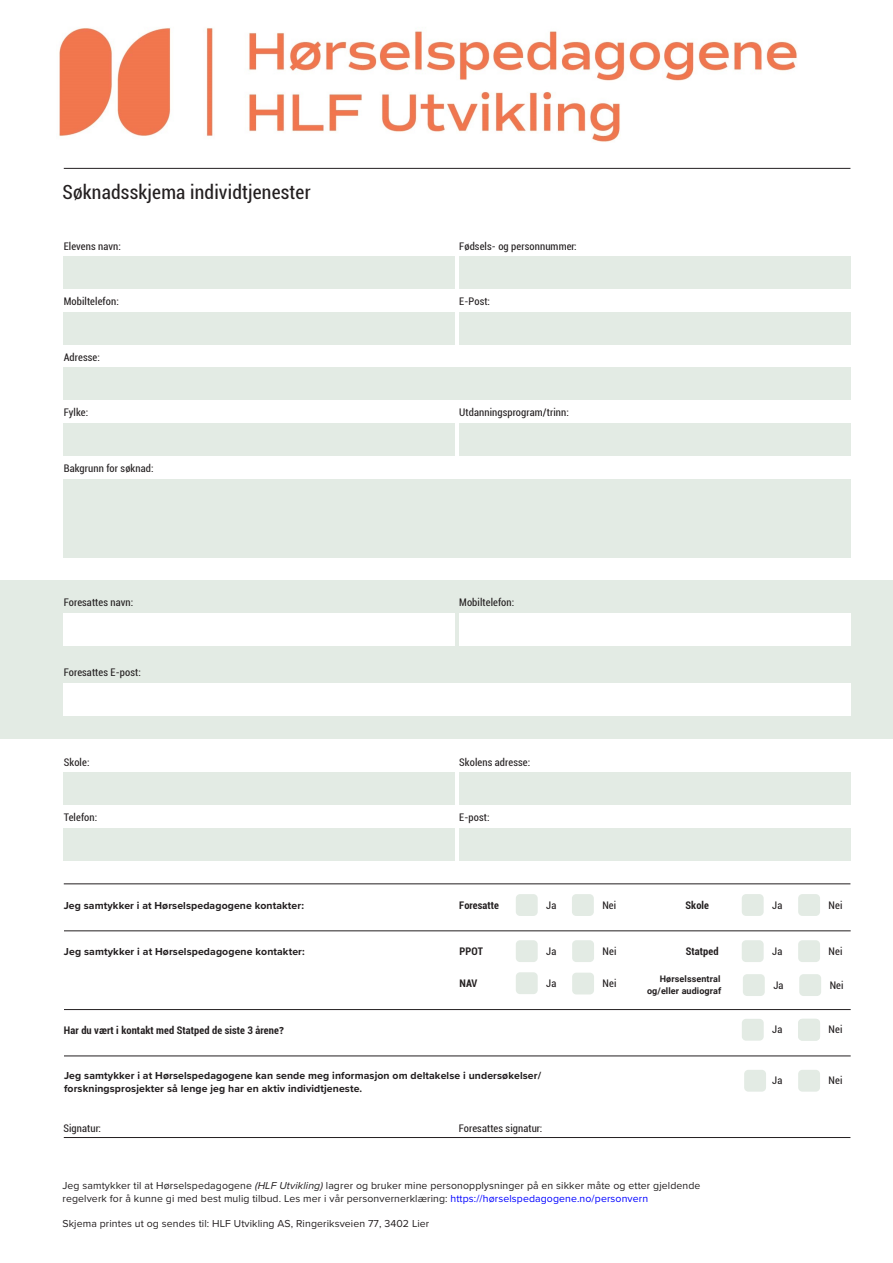
<style>
.page{position:relative;width:893px;height:1263px;background:#fff}
.page>*{position:absolute;margin:0;border:0;box-sizing:border-box;transform-origin:0 0}
.t1{font:condensed 19.5px "Roboto";letter-spacing:.01em;color:#231f20}
.t2{font:10.5px/12.6px "Proxima Nova";letter-spacing:.01em;color:#231f20}
.t3{font:condensed 10.5px "Roboto";letter-spacing:.01em;color:#231f20}
.t4{font:700 10.5px/12.6px "Proxima Nova";letter-spacing:.01em;color:#231f20}
.t5{font:700 condensed 10.5px "Roboto";letter-spacing:.01em;color:#231f20}
.t6{font:700 9px/12.6px "Roboto";letter-spacing:.01em;color:#231f20;text-align:right}
.s1{font-family:"Proxima Nova";font-stretch:normal}
.s2{font-style:italic}
.s3{color:#00f}
</style>
<div class="page">
<div style="left:0;top:580px;width:893px;height:159px;background:#e3ebe4"></div>
<hr style="left:64px;top:168px;width:786px;height:1px;background:#231f20">
<hr style="left:64px;top:883px;width:786px;height:1px;background:#231f20">
<hr style="left:64px;top:930px;width:787px;height:1px;background:#231f20">
<hr style="left:64px;top:1009px;width:787px;height:1px;background:#231f20">
<hr style="left:64px;top:1056px;width:787px;height:1px;background:#231f20">
<hr style="left:64px;top:1137px;width:786px;height:1px;background:#231f20">
<div style="left:64px;top:257px;width:391px;height:32px;background:#e3ebe4"></div>
<div style="left:459px;top:257px;width:391px;height:32px;background:#e3ebe4"></div>
<div style="left:64px;top:312px;width:391px;height:33px;background:#e3ebe4"></div>
<div style="left:459px;top:312px;width:391px;height:33px;background:#e3ebe4"></div>
<div style="left:64px;top:368px;width:391px;height:32px;background:#e3ebe4"></div>
<div style="left:423px;top:368px;width:427px;height:32px;background:#e3ebe4"></div>
<div style="left:64px;top:423px;width:391px;height:33px;background:#e3ebe4"></div>
<div style="left:459px;top:423px;width:391px;height:33px;background:#e3ebe4"></div>
<div style="left:64px;top:772px;width:391px;height:33px;background:#e3ebe4"></div>
<div style="left:459px;top:772px;width:391px;height:33px;background:#e3ebe4"></div>
<div style="left:64px;top:828px;width:391px;height:33px;background:#e3ebe4"></div>
<div style="left:459px;top:828px;width:391px;height:33px;background:#e3ebe4"></div>
<div style="left:64px;top:479px;width:391px;height:79px;background:#e3ebe4"></div>
<div style="left:412px;top:479px;width:438px;height:79px;background:#e3ebe4"></div>
<div style="left:64px;top:613px;width:391px;height:32px;background:#fff"></div>
<div style="left:459px;top:613px;width:391px;height:32px;background:#fff"></div>
<div style="left:64px;top:683px;width:391px;height:33px;background:#fff"></div>
<div style="left:408px;top:683px;width:442px;height:33px;background:#fff"></div>
<div style="left:516px;top:940px;width:22px;height:22px;background:#e3ebe4;border-radius:4px"></div>
<div style="left:516px;top:894px;width:22px;height:22px;background:#e3ebe4;border-radius:4px"></div>
<div style="left:742px;top:1019px;width:22px;height:22px;background:#e3ebe4;border-radius:4px"></div>
<div style="left:572px;top:940px;width:22px;height:22px;background:#e3ebe4;border-radius:4px"></div>
<div style="left:572px;top:894px;width:22px;height:22px;background:#e3ebe4;border-radius:4px"></div>
<div style="left:742px;top:894px;width:22px;height:22px;background:#e3ebe4;border-radius:4px"></div>
<div style="left:798px;top:894px;width:22px;height:22px;background:#e3ebe4;border-radius:4px"></div>
<div style="left:742px;top:940px;width:22px;height:22px;background:#e3ebe4;border-radius:4px"></div>
<div style="left:798px;top:940px;width:22px;height:22px;background:#e3ebe4;border-radius:4px"></div>
<div style="left:516px;top:972px;width:22px;height:22px;background:#e3ebe4;border-radius:4px"></div>
<div style="left:572px;top:973px;width:22px;height:21px;background:#e3ebe4;border-radius:4px"></div>
<div style="left:743px;top:974px;width:22px;height:22px;background:#e3ebe4;border-radius:4px"></div>
<div style="left:799px;top:974px;width:22px;height:22px;background:#e3ebe4;border-radius:4px"></div>
<div style="left:798px;top:1019px;width:22px;height:22px;background:#e3ebe4;border-radius:4px"></div>
<div style="left:798px;top:1070px;width:22px;height:22px;background:#e3ebe4;border-radius:4px"></div>
<div style="left:744px;top:1070px;width:22px;height:22px;background:#e3ebe4;border-radius:4px"></div>
<img style="left:59px;top:27px;width:738px;height:115px">
<p class="t1" style="left:63px;top:178px;width:250px">Søknadsskjema individtjenester</p>
<p class="t3" style="left:64px;top:239px;width:59px">Elevens navn:</p>
<p class="t3" style="left:459px;top:239px;width:119px">Fødsels- og personnummer:</p>
<p class="t3" style="left:64px;top:294px;width:57px">Mobiltelefon:</p>
<p class="t3" style="left:459px;top:294px;width:32px">E-Post:</p>
<p class="t3" style="left:64px;top:350px;width:38px">Adresse:</p>
<p class="t3" style="left:64px;top:405px;width:26px">Fylke:</p>
<p class="t3" style="left:459px;top:405px;width:111px">Utdanningsprogram/trinn:</p>
<p class="t3" style="left:64px;top:461px;width:91px">Bakgrunn for søknad:</p>
<p class="t3" style="left:64px;top:595px;width:71px">Foresattes navn:</p>
<p class="t3" style="left:64px;top:665px;width:79px">Foresattes E-post:</p>
<p class="t3" style="left:459px;top:595px;width:57px">Mobiltelefon:</p>
<p class="t3" style="left:64px;top:754px;width:27px">Skole:</p>
<p class="t3" style="left:459px;top:754px;width:72px">Skolens adresse:</p>
<p class="t3" style="left:64px;top:810px;width:35px">Telefon:</p>
<p class="t3" style="left:459px;top:810px;width:32px">E-post:</p>
<p class="t4" style="left:64px;top:899px;width:242px">Jeg samtykker i at Hørselspedagogene kontakter:</p>
<p class="t4" style="left:64px;top:945px;width:242px">Jeg samtykker i at Hørselspedagogene kontakter:</p>
<p class="t5" style="left:459px;top:898px;width:41px">Foresatte</p>
<p class="t5" style="left:459px;top:944px;width:25px">PPOT</p>
<p class="t3" style="left:546px;top:898px;width:12px">Ja</p>
<p class="t3" style="left:546px;top:944px;width:12px">Ja</p>
<p class="t3" style="left:602px;top:898px;width:15px">Nei</p>
<p class="t5" style="left:685px;top:898px;width:25px">Skole</p>
<p class="t3" style="left:772px;top:898px;width:12px">Ja</p>
<p class="t3" style="left:829px;top:898px;width:15px">Nei</p>
<p class="t5" style="left:686px;top:944px;width:34px">Statped</p>
<p class="t3" style="left:772px;top:944px;width:12px">Ja</p>
<p class="t3" style="left:829px;top:944px;width:15px">Nei</p>
<p class="t3" style="left:603px;top:944px;width:15px">Nei</p>
<p class="t5" style="left:64px;top:1023px;width:221px">Har du vært i kontakt med Statped de siste 3 årene<span class="s1">?</span></p>
<p class="t5" style="left:459px;top:976px;width:19px">NAV</p>
<p class="t3" style="left:546px;top:976px;width:12px">Ja</p>
<p class="t3" style="left:603px;top:976px;width:15px">Nei</p>
<p class="t6" style="left:647px;top:972px;width:76px">Hørselssentral og/eller audiograf</p>
<p class="t3" style="left:773px;top:978px;width:12px">Ja</p>
<p class="t3" style="left:830px;top:978px;width:15px">Nei</p>
<p class="t3" style="left:772px;top:1022px;width:12px">Ja</p>
<p class="t3" style="left:829px;top:1022px;width:15px">Nei</p>
<p class="t4" style="left:64px;top:1069px;width:479px">Jeg samtykker i at Hørselspedagogene kan sende meg informasjon om deltakelse i undersøkelser/ forskningsprosjekter så lenge jeg har en aktiv individtjeneste.</p>
<p class="t3" style="left:772px;top:1073px;width:12px">Ja</p>
<p class="t3" style="left:829px;top:1073px;width:15px">Nei</p>
<p class="t3" style="left:63px;top:1121px;width:39px">Signatur:</p>
<p class="t3" style="left:459px;top:1121px;width:85px">Foresattes signatur:</p>
<p class="t2" style="left:63px;top:1179px;width:639px">Jeg samtykker til at Hørselspedagogene <span class="s2">(HLF Utvikling)</span> lagrer og bruker mine personopplysninger på en sikker måte og etter gjeldende regelverk for å kunne gi med best mulig tilbud. Les mer i vår personvernerklæring: <span class="s3">https://hørselspedagogene.no/personvern</span></p>
<p class="t2" style="left:63px;top:1216px;width:368px">Skjema printes ut og sendes til: HLF Utvikling AS, Ringeriksveien 77, 3402 Lier</p>
</div>
